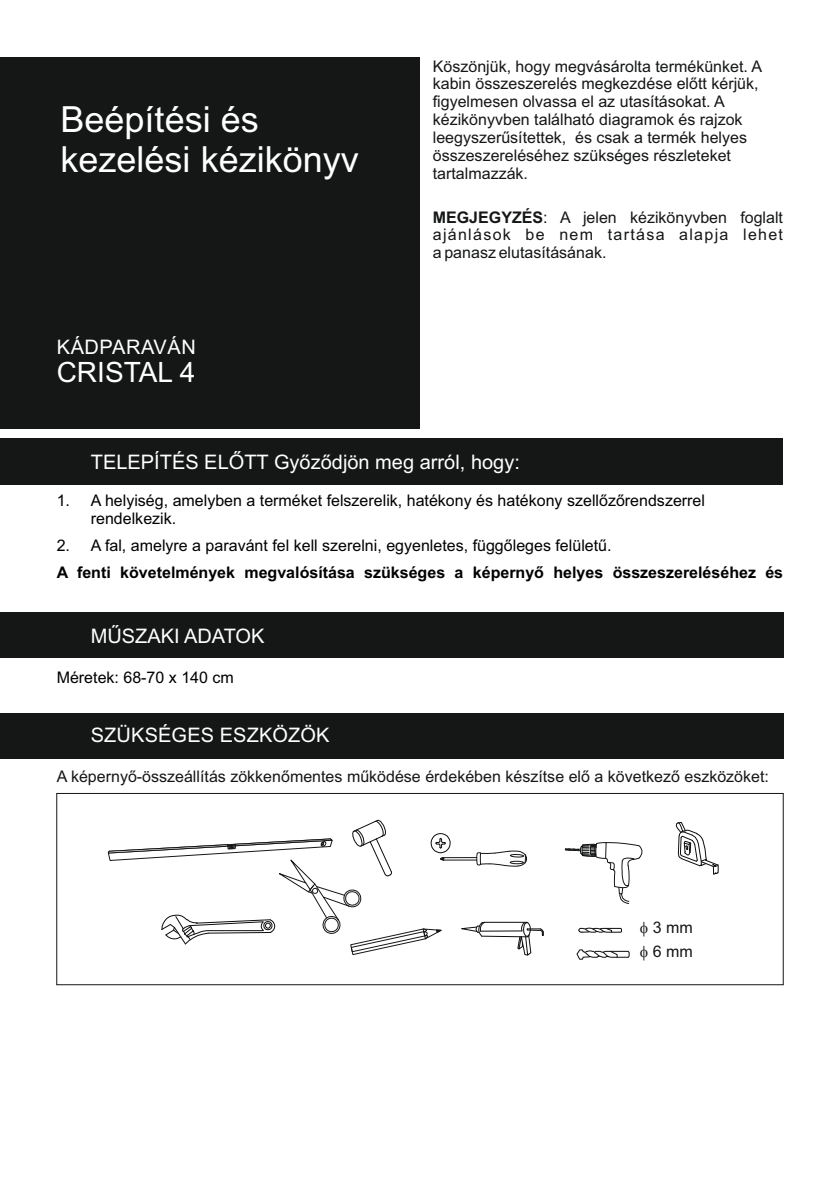
<style>
.page{position:relative;width:840px;height:1191px;background:#fff}
.page>*{position:absolute;margin:0;border:0;box-sizing:border-box;transform-origin:0 0}
.t1{font:36px/40.2px "Arial";color:#fff}
.t2{font:28px "Arial";color:#fff}
.t3{font:20px "Arial";color:#fff}
.t4{font:20px "Arial";letter-spacing:.03em;color:#fff}
.t5{font:16px/17.8px "Arial";color:#151616}
.t6{font:16px/17.8px "Arial";color:#000}
.t7{font:700 16px "Arial";color:#000}
.s1{font-weight:700}
</style>
<div class="page">
<div style="left:0;top:57px;width:420px;height:372px;background:#151616"></div>
<div style="left:0;top:438px;width:782px;height:47px;background:#151616"></div>
<div style="left:0;top:612px;width:782px;height:46px;background:#151616"></div>
<div style="left:0;top:713px;width:782px;height:46px;background:#151616"></div>
<svg style="left:564px;top:842px;width:78px;height:62px"></svg>
<svg style="left:578px;top:927px;width:44px;height:6px"></svg>
<div style="left:56px;top:793px;width:727px;height:192px;border:1px solid #151616"></div>
<svg style="left:675px;top:822px;width:43px;height:53px"></svg>
<svg style="left:576px;top:949px;width:53px;height:11px"></svg>
<svg style="left:107px;top:819px;width:437px;height:137px"></svg>
<h1 class="t1" style="left:60px;top:102px;width:300px">Beépítési és kezelési kézikönyv</h1>
<p class="t4" style="left:57px;top:339px;width:140px">KÁDPARAVÁN</p>
<h2 class="t2" style="left:57px;top:362px;width:140px">CRISTAL 4</h2>
<p class="t5" style="left:432px;top:59px;width:331px">Köszönjük, hogy megvásárolta termékünket. A kabin összeszerelés megkezdése előtt kérjük, figyelmesen olvassa el az utasításokat. A kézikönyvben található diagramok és rajzok leegyszerűsítettek, és csak a termék helyes összeszereléséhez szükséges részleteket tartalmazzák.</p>
<p class="t5" style="left:432px;top:209px;width:351px;text-align:justify"><span class="s1">MEGJEGYZÉS</span>: A jelen kézikönyvben foglalt ajánlások be nem tartása alapja lehet a panasz elutasításának.</p>
<p class="t3" style="left:91px;top:455px;width:430px">TELEPÍTÉS ELŐTT Győződjön meg arról, hogy:</p>
<p class="t6" style="left:91px;top:493px;width:615px;text-indent:-34px">1. A helyiség, amelyben a terméket felszerelik, hatékony és hatékony szellőzőrendszerrel rendelkezik.</p>
<p class="t6" style="left:57px;top:538px;width:556px">2. A fal, amelyre a paravánt fel kell szerelni, egyenletes, függőleges felületű.</p>
<p class="t7" style="left:57px;top:566px;width:727px">A fenti követelmények megvalósítása szükséges a képernyő helyes összeszereléséhez és</p>
<p class="t3" style="left:91px;top:628px;width:175px">MŰSZAKI ADATOK</p>
<p class="t6" style="left:57px;top:669px;width:178px">Méretek: 68-70 x 140 cm</p>
<p class="t3" style="left:91px;top:727px;width:240px">SZÜKSÉGES ESZKÖZÖK</p>
<p class="t5" style="left:57px;top:769px;width:713px">A képernyő-összeállítás zökkenőmentes működése érdekében készítse elő a következő eszközöket:</p>
<p class="t5" style="left:652px;top:917px;width:41px;line-height:24px">3 mm<br>6 mm</p>
</div>
